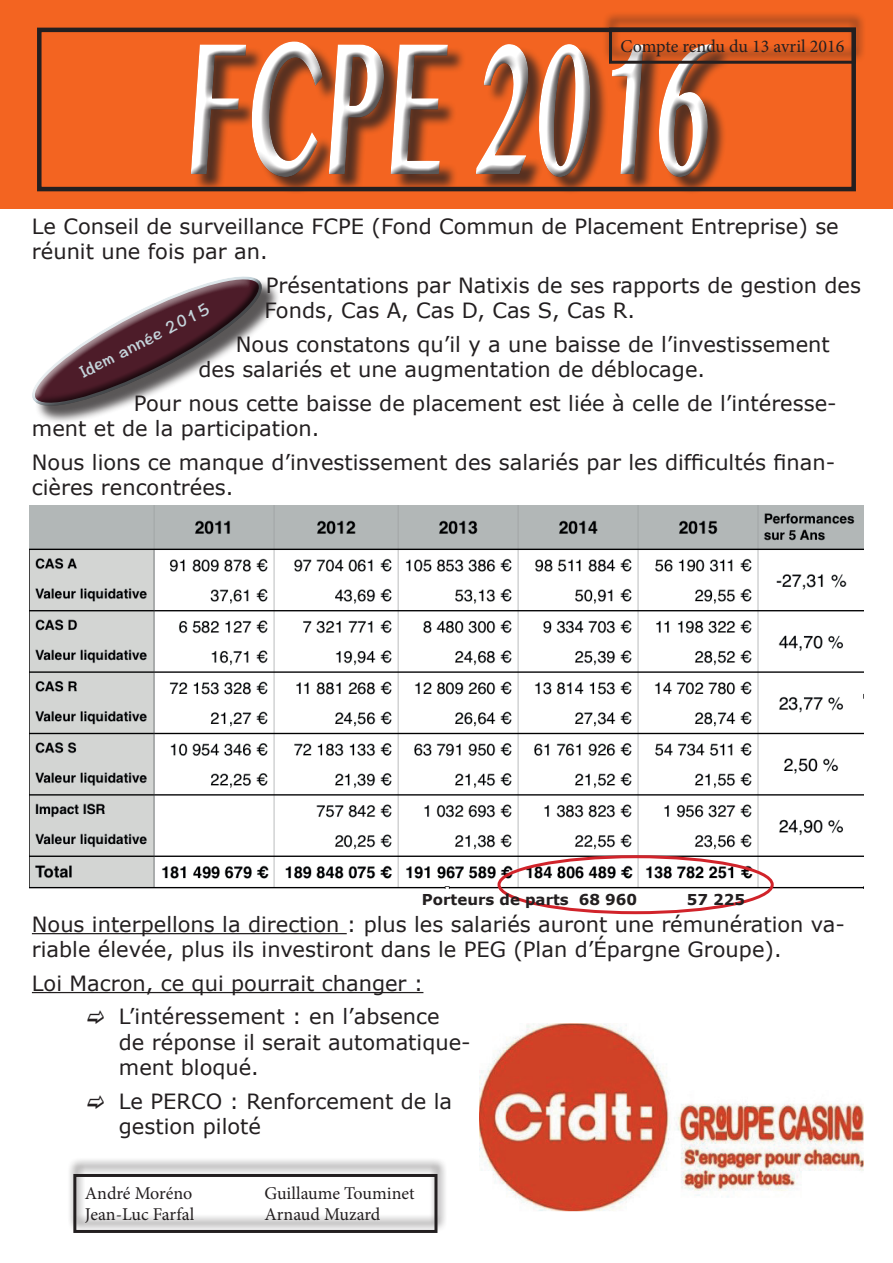
<style>
.page{position:relative;width:893px;height:1263px;background:#fff}
.page>*{position:absolute;margin:0;border:0;box-sizing:border-box;transform-origin:0 0}
.t1{font:700 198px "Telugu MN";color:#fff;scale:.5 1}
.t2{font:21px/25.2px "Verdana";color:#231f20}
.t3{font:18px/21.6px "Minion Pro";letter-spacing:-.005em;color:#231f20}
.t4{font:17.7px "Hannotate SC W7";color:#c4d4db}
.t5{font:700 15px "Verdana";color:#231f20}
</style>
<div class="page">
<div style="left:0;top:0;width:893px;height:208px;background:#f36421"></div>
<div style="left:194px;top:43px;width:536px;height:152px;background:#231f20;opacity:.75"></div>
<div style="left:182px;top:37px;width:541px;height:151px;background:#231f20;opacity:.75"></div>
<div style="left:37px;top:28px;width:819px;height:163px;border:4px solid #231f20"></div>
<hr style="left:32px;top:933px;width:315px;height:1px;background:#231f20">
<hr style="left:32px;top:992px;width:391px;height:1px;background:#231f20">
<svg style="left:32px;top:276px;width:244px;height:146px"></svg>
<img style="left:30px;top:506px;width:833px;height:383px">
<div style="left:497px;top:855px;width:277px;height:59px;border:3px solid #d1232a;border-radius:50%"></div>
<img style="left:480px;top:1023px;width:383px;height:189px">
<div style="left:67px;top:1157px;width:381px;height:76px;background:#231f20;opacity:.75"></div>
<div style="left:73px;top:1174px;width:364px;height:59px;border:3px solid #231f20"></div>
<div style="left:603px;top:11px;width:263px;height:52px;background:#231f20;opacity:.75"></div>
<div style="left:609px;top:28px;width:247px;height:36px;border:3px solid #231f20"></div>
<p class="t3" style="left:620px;top:36px;width:225px">Compte rendu du 13 avril 2016</p>
<h1 class="t1" style="left:183px;top:-10px;width:1104px">FCPE 2016</h1>
<p class="t2" style="left:32px;top:214px;width:808px">Le Conseil de surveillance FCPE (Fond Commun de Placement Entreprise) se réunit une fois par an.</p>
<p class="t2" style="left:264px;top:272px;width:598px">Présentations par Natixis de ses rapports de gestion des<br>Fonds, Cas A, Cas D, Cas S, Cas R.</p>
<p class="t2" style="left:198px;top:331px;width:633px;text-indent:38px">Nous constatons qu’il y a une baisse de l’investissement des salariés et une augmentation de déblocage.</p>
<p class="t2" style="left:32px;top:390px;width:806px;text-indent:102px">Pour nous cette baisse de placement est liée à celle de l’intéresse&shy;ment et de la participation.</p>
<p class="t2" style="left:32px;top:449px;width:805px">Nous lions ce manque d’investissement des salariés par les difficultés finan&shy;cières rencontrées.</p>
<p class="t4" style="left:76px;top:363px;width:145px;rotate:-27deg">Idem année 2015</p>
<p class="t5" style="left:422px;top:889px;width:217px">Porteurs de parts 68 960</p>
<p class="t5" style="left:687px;top:889px;width:60px">57 225</p>
<p class="t2" style="left:32px;top:911px;width:815px">Nous interpellons la direction : plus les salariés auront une rémunération va&shy;riable élevée, plus ils investiront dans le PEG (Plan d’Épargne Groupe).</p>
<p class="t2" style="left:119px;top:966px;width:322px;line-height:33.8px;text-indent:-87px">Loi Macron, ce qui pourrait changer :<br>L’intéressement : en l’absence</p>
<p class="t2" style="left:119px;top:1029px;width:353px">de réponse il serait automatique&shy;ment bloqué.</p>
<p class="t2" style="left:119px;top:1088px;width:335px">Le PERCO : Renforcement de la gestion piloté</p>
<p class="t3" style="left:85px;top:1182px;width:111px">André Moréno<br>Jean-Luc Farfal</p>
<p class="t3" style="left:264px;top:1182px;width:152px">Guillaume Touminet<br>Arnaud Muzard</p>
</div>
